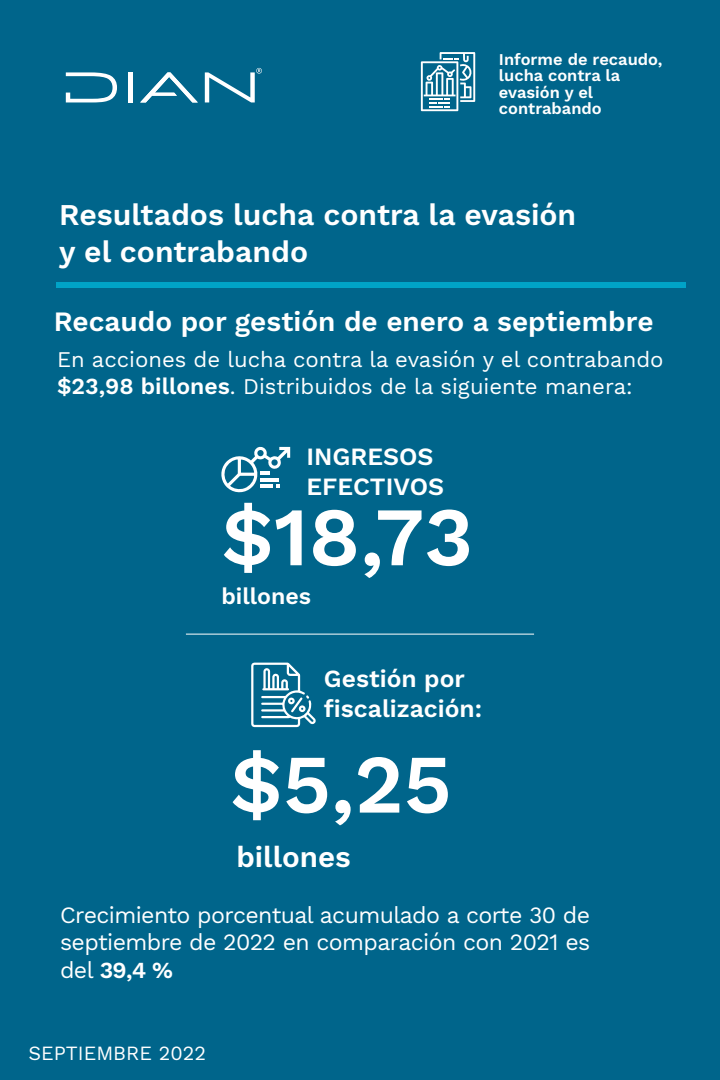
<style>
.page{position:relative;width:720px;height:1080px;background:#00658b}
.page>*{position:absolute;margin:0;border:0;box-sizing:border-box;transform-origin:0 0}
.t1{font:600 83.1px "Work Sans";color:#fff}
.t2{font:600 83px "Work Sans";color:#fff}
.t3{font:600 30.2px/36.2px "Work Sans";color:#fff}
.t4{font:600 29.6px "Work Sans";color:#fff}
.t5{font:600 28px "Work Sans";color:#fff}
.t6{font:600 24.9px/29.8px "Work Sans";color:#fff}
.t7{font:600 24.6px/29.6px "Work Sans";color:#fff}
.t8{font:600 23.2px "Work Sans";color:#fff}
.t9{font:23px/27.6px "Work Sans";letter-spacing:-.025em;color:#fff;text-align:justify}
.t10{font:22px/27.6px "Work Sans";color:#fff}
.t11{font:19.9px "Work Sans";color:#fff}
.t12{font:600 16.5px/16.6px "Work Sans";color:#fff}
.s1{font-weight:600;font-size:23px}
.s2{font-weight:600}
</style>
<div class="page">
<svg style="left:140px;top:72px;width:58px;height:30px"></svg>
<svg style="left:66px;top:72px;width:51px;height:30px"></svg>
<hr style="left:128px;top:72px;width:4px;height:30px;background:#fff">
<svg style="left:205px;top:68px;width:57px;height:34px"></svg>
<svg style="left:421px;top:52px;width:54px;height:59px"></svg>
<div style="left:56px;top:282px;width:630px;height:6px;background:#00a3c7"></div>
<svg style="left:221px;top:446px;width:69px;height:47px"></svg>
<svg style="left:251px;top:663px;width:65px;height:64px"></svg>
<hr style="left:186px;top:634px;width:348px;height:1px;background:#fff">
<p class="t12" style="left:499px;top:50px;width:165px">Informe de recaudo, lucha contra la evasión y el contrabando</p>
<h3 class="t3" style="left:59px;top:196px;width:519px">Resultados lucha contra la evasión y el contrabando</h3>
<p class="t5" style="left:54px;top:300px;width:601px">Recaudo por gestión de enero a septiembre</p>
<p class="t10" style="left:57px;top:346px;width:608px">En acciones de lucha contra la evasión y el contrabando <span class="s1">$23,98 billones</span>. Distribuidos de la siguiente manera:</p>
<p class="t6" style="left:307px;top:441px;width:139px">INGRESOS<br>EFECTIVOS</p>
<h1 class="t1" style="left:221px;top:474px;width:253px">$18,73</h1>
<p class="t8" style="left:221px;top:578px;width:91px">billones</p>
<p class="t7" style="left:324px;top:663px;width:160px">Gestión por fiscalización:</p>
<h2 class="t2" style="left:230px;top:722px;width:223px">$5,25</h2>
<h3 class="t4" style="left:236px;top:835px;width:116px">billones</h3>
<p class="t9" style="left:60px;top:902px;width:532px">Crecimiento porcentual acumulado a corte 30 de septiembre de 2022 en comparación con 2021 es del <span class="s2">39,4 %</span></p>
<p class="t11" style="left:28px;top:1041px;width:179px">SEPTIEMBRE 2022</p>
</div>
